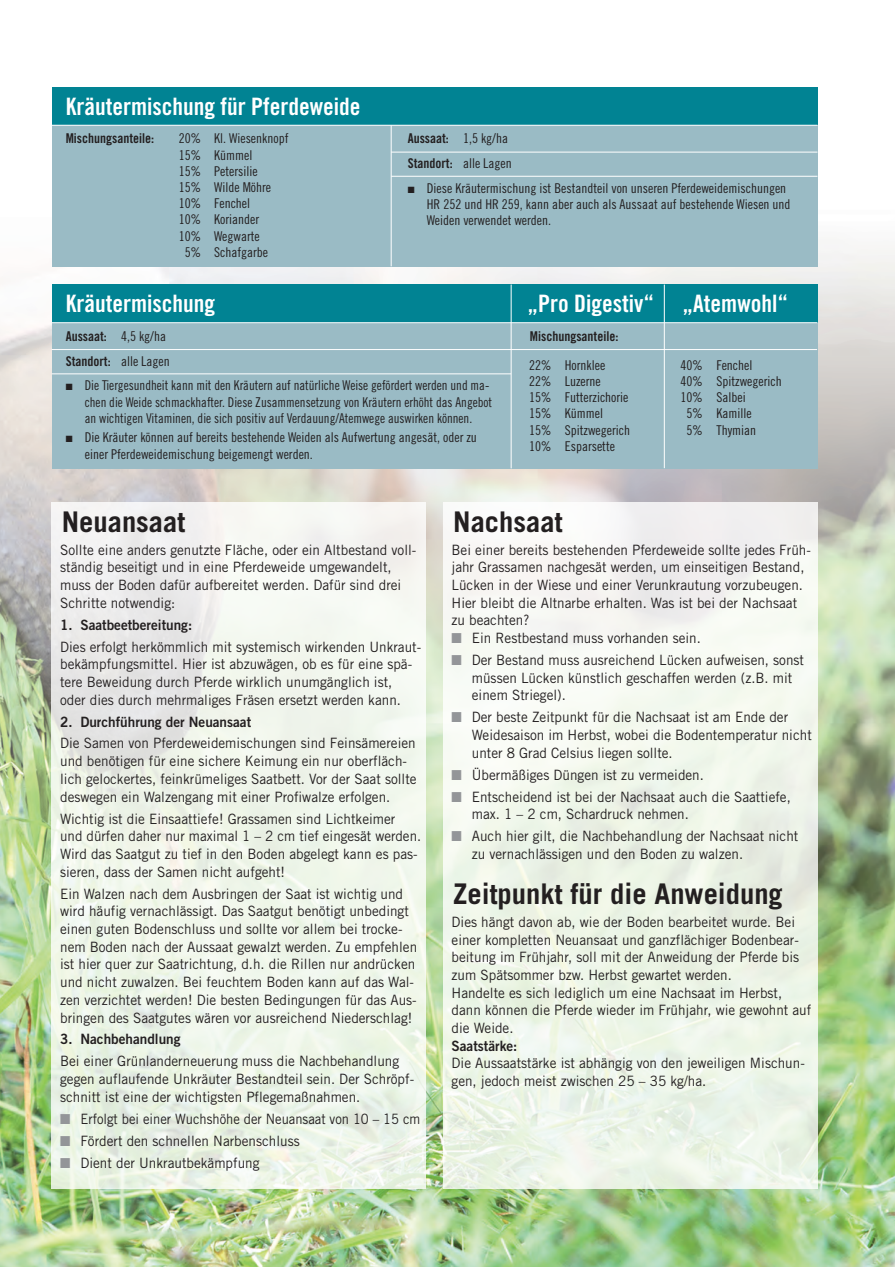
<style>
.page{position:relative;width:895px;height:1267px;background:#fff}
.page>*{position:absolute;margin:0;border:0;box-sizing:border-box;transform-origin:0 0}
.t1{font:700 28.5px "Trade Gothic";color:#231f20}
.t2{font:24px "Trade Gothic Bold Cond Twenty";color:#fff}
.t3{font:14.25px/17.7px "Trade Gothic";color:#231f20;scale:.95 1}
.t4{font:14.25px "Trade Gothic Bold Two";color:#231f20;scale:.95 1}
.t5{font:14.25px "Trade Gothic";color:#231f20;scale:.91 1}
.t6{font:13.5px/16.2px "Trade Gothic Cond Eighteen";color:#231f20}
.t7{font:13.5px/16.2px "Trade Gothic Cond Eighteen";color:#231f20;scale:.96 1}
.t8{font:13.5px "Trade Gothic Bold Cond Twenty";color:#231f20}
.s1{font-family:"Trade Gothic Cond Eighteen"}
.s2{color:#939598}
</style>
<div class="page">
<img style="left:0;top:87px;width:894px;height:1180px">
<div style="left:52px;top:87px;width:765px;height:38px;background:#018393"></div>
<div style="left:52px;top:125px;width:765px;height:141px;background:#9abbc5"></div>
<hr style="left:52px;top:125px;width:765px;height:1px;background:#fff">
<hr style="left:391px;top:152px;width:426px;height:1px;background:#fff">
<hr style="left:391px;top:176px;width:426px;height:1px;background:#fff">
<hr style="left:391px;top:125px;width:1px;height:141px;background:#fff">
<div style="left:52px;top:502px;width:374px;height:686px;background:#fff;opacity:.8"></div>
<div style="left:443px;top:502px;width:374px;height:686px;background:#fff;opacity:.8"></div>
<div style="left:52px;top:285px;width:765px;height:39px;background:#018393"></div>
<div style="left:52px;top:323px;width:765px;height:145px;background:#9abbc5"></div>
<hr style="left:511px;top:285px;width:1px;height:183px;background:#fff">
<hr style="left:664px;top:285px;width:1px;height:183px;background:#fff">
<hr style="left:52px;top:349px;width:765px;height:1px;background:#fff">
<hr style="left:52px;top:374px;width:459px;height:1px;background:#fff">
<hr style="left:52px;top:322px;width:765px;height:1px;background:#fff">
<p class="t2" style="left:66px;top:98px;width:296px">Kräutermischung für Pferdeweide</p>
<p class="t8" style="left:66px;top:134px;width:90px">Mischungsanteile:</p>
<p class="t6" style="left:179px;top:132px;width:111px">20% Kl. Wiesenknopf</p>
<p class="t6" style="left:179px;top:148px;width:75px">15% Kümmel</p>
<p class="t6" style="left:179px;top:164px;width:80px">15% Petersilie</p>
<p class="t6" style="left:179px;top:180px;width:94px">15% Wilde Möhre</p>
<p class="t6" style="left:179px;top:196px;width:73px">10% Fenchel</p>
<p class="t6" style="left:179px;top:213px;width:82px">10% Koriander</p>
<p class="t6" style="left:179px;top:229px;width:82px">10% Wegwarte</p>
<p class="t6" style="left:185px;top:245px;width:85px">5% Schafgarbe</p>
<p class="t8" style="left:407px;top:134px;width:102px">Aussaat: <span class="s1">1,5 kg/ha</span></p>
<p class="t8" style="left:407px;top:158px;width:105px">Standort: <span class="s1">alle Lagen</span></p>
<p class="t6" style="left:427px;top:181px;width:365px;text-indent:-19px">■ Diese Kräutermischung ist Bestandteil von unseren Pferdeweidemischungen<br>HR 252 und HR 259, kann aber auch als Aussaat auf bestehende Wiesen und<br>Weiden verwendet werden.</p>
<p class="t2" style="left:66px;top:295px;width:151px">Kräutermischung</p>
<p class="t2" style="left:527px;top:295px;width:262px">„Pro Digestiv“ „Atemwohl“</p>
<p class="t8" style="left:66px;top:331px;width:102px">Aussaat: <span class="s1">4,5 kg/ha</span></p>
<p class="t8" style="left:530px;top:331px;width:90px">Mischungsanteile:</p>
<p class="t8" style="left:66px;top:356px;width:105px">Standort: <span class="s1">alle Lagen</span></p>
<p class="t7" style="left:85px;top:379px;width:426px;text-indent:-19px">■ Die Tiergesundheit kann mit den Kräutern auf natürliche Weise gefördert werden und ma&shy;chen die Weide schmackhafter. Diese Zusammensetzung von Kräutern erhöht das Angebot an wichtigen Vitaminen, die sich positiv auf Verdauung/Atemwege auswirken können.</p>
<p class="t6" style="left:85px;top:431px;width:393px;text-indent:-19px">■ Die Kräuter können auf bereits bestehende Weiden als Aufwertung angesät, oder zu einer Pferdeweidemischung beigemengt werden.</p>
<p class="t6" style="left:529px;top:358px;width:102px">22% Hornklee<br>22% Luzerne<br>15% Futterzichorie<br>15% Kümmel<br>15% Spitzwegerich<br>10% Esparsette</p>
<p class="t6" style="left:680px;top:358px;width:73px">40% Fenchel</p>
<p class="t6" style="left:680px;top:374px;width:103px">40% Spitzwegerich</p>
<p class="t6" style="left:680px;top:390px;width:67px">10% Salbei</p>
<p class="t6" style="left:686px;top:406px;width:67px">5% Kamille</p>
<p class="t6" style="left:686px;top:423px;width:71px">5% Thymian</p>
<p class="t1" style="left:62px;top:511px;width:125px">Neuansaat</p>
<p class="t1" style="left:453px;top:511px;width:111px">Nachsaat</p>
<p class="t3" style="left:60px;top:542px;width:376px">Sollte eine anders genutzte Fläche, oder ein Altbestand voll&shy;ständig beseitigt und in eine Pferdeweide umgewandelt, muss der Boden dafür aufbereitet werden. Dafür sind drei Schritte notwendig:</p>
<p class="t4" style="left:60px;top:619px;width:140px">1. Saatbeetbereitung:</p>
<p class="t3" style="left:60px;top:639px;width:381px">Dies erfolgt herkömmlich mit systemisch wirkenden Unkraut&shy;bekämpfungsmittel. Hier ist abzuwägen, ob es für eine spä&shy;tere Beweidung durch Pferde wirklich unumgänglich ist, oder dies durch mehrmaliges Fräsen ersetzt werden kann.</p>
<p class="t4" style="left:60px;top:716px;width:203px">2. Durchführung der Neuansaat</p>
<p class="t3" style="left:60px;top:736px;width:377px">Die Samen von Pferdeweidemischungen sind Feinsämereien und benötigen für eine sichere Keimung ein nur oberfläch&shy;lich gelockertes, feinkrümeliges Saatbett. Vor der Saat sollte deswegen ein Walzengang mit einer Profiwalze erfolgen.</p>
<p class="t3" style="left:60px;top:811px;width:381px">Wichtig ist die Einsaattiefe! Grassamen sind Lichtkeimer und dürfen daher nur maximal 1 – 2 cm tief eingesät werden.<br>Wird das Saatgut zu tief in den Boden abgelegt kann es pas&shy;sieren, dass der Samen nicht aufgeht!</p>
<p class="t3" style="left:60px;top:886px;width:377px">Ein Walzen nach dem Ausbringen der Saat ist wichtig und wird häufig vernachlässigt. Das Saatgut benötigt unbedingt einen guten Bodenschluss und sollte vor allem bei trocke&shy;nem Boden nach der Aussaat gewalzt werden. Zu empfehlen ist hier quer zur Saatrichtung, d.h. die Rillen nur andrücken und nicht zuwalzen. Bei feuchtem Boden kann auf das Wal&shy;zen verzichtet werden! Die besten Bedingungen für das Aus&shy;bringen des Saatgutes wären vor ausreichend Niederschlag!</p>
<p class="t4" style="left:60px;top:1034px;width:128px">3. Nachbehandlung</p>
<p class="t3" style="left:60px;top:1054px;width:374px">Bei einer Grünlanderneuerung muss die Nachbehandlung gegen auflaufende Unkräuter Bestandteil sein. Der Schröpf&shy;schnitt ist eine der wichtigsten Pflegemaßnahmen.</p>
<p class="t5" style="left:60px;top:1113px;width:397px"><span class="s2">■</span> Erfolgt bei einer Wuchshöhe der Neuansaat von 10 – 15 cm</p>
<p class="t3" style="left:60px;top:1133px;width:254px"><span class="s2">■</span> Fördert den schnellen Narbenschluss</p>
<p class="t3" style="left:60px;top:1155px;width:211px"><span class="s2">■</span> Dient der Unkrautbekämpfung</p>
<p class="t3" style="left:451px;top:542px;width:380px">Bei einer bereits bestehenden Pferdeweide sollte jedes Früh&shy;jahr Grassamen nachgesät werden, um einseitigen Bestand, Lücken in der Wiese und einer Verunkrautung vorzubeugen.<br>Hier bleibt die Altnarbe erhalten. Was ist bei der Nachsaat zu beachten?</p>
<p class="t3" style="left:451px;top:630px;width:264px"><span class="s2">■</span> Ein Restbestand muss vorhanden sein.</p>
<p class="t3" style="left:472px;top:652px;width:351px;text-indent:-20px"><span class="s2">■</span> Der Bestand muss ausreichend Lücken aufweisen, sonst müssen Lücken künstlich geschaffen werden (z.B. mit einem Striegel).</p>
<p class="t3" style="left:472px;top:710px;width:359px;text-indent:-20px"><span class="s2">■</span> Der beste Zeitpunkt für die Nachsaat ist am Ende der<br>Weidesaison im Herbst, wobei die Bodentemperatur nicht unter 8 Grad Celsius liegen sollte.</p>
<p class="t3" style="left:451px;top:767px;width:267px"><span class="s2">■</span> Übermäßiges Düngen ist zu vermeiden.</p>
<p class="t3" style="left:472px;top:789px;width:337px;text-indent:-20px"><span class="s2">■</span> Entscheidend ist bei der Nachsaat auch die Saattiefe, max. 1 – 2 cm, Schardruck nehmen.</p>
<p class="t3" style="left:472px;top:829px;width:345px;text-indent:-20px"><span class="s2">■</span> Auch hier gilt, die Nachbehandlung der Nachsaat nicht zu vernachlässigen und den Boden zu walzen.</p>
<p class="t1" style="left:453px;top:883px;width:331px">Zeitpunkt für die Anweidung</p>
<p class="t3" style="left:451px;top:914px;width:367px">Dies hängt davon ab, wie der Boden bearbeitet wurde. Bei einer kompletten Neuansaat und ganzflächiger Bodenbear&shy;beitung im Frühjahr, soll mit der Anweidung der Pferde bis zum Spätsommer bzw. Herbst gewartet werden.</p>
<p class="t3" style="left:451px;top:985px;width:380px">Handelte es sich lediglich um eine Nachsaat im Herbst, dann können die Pferde wieder im Frühjahr, wie gewohnt auf die Weide.</p>
<p class="t4" style="left:451px;top:1040px;width:71px">Saatstärke:</p>
<p class="t3" style="left:451px;top:1056px;width:373px">Die Aussaatstärke ist abhängig von den jeweiligen Mischun&shy;gen, jedoch meist zwischen 25 – 35 kg/ha.</p>
</div>
